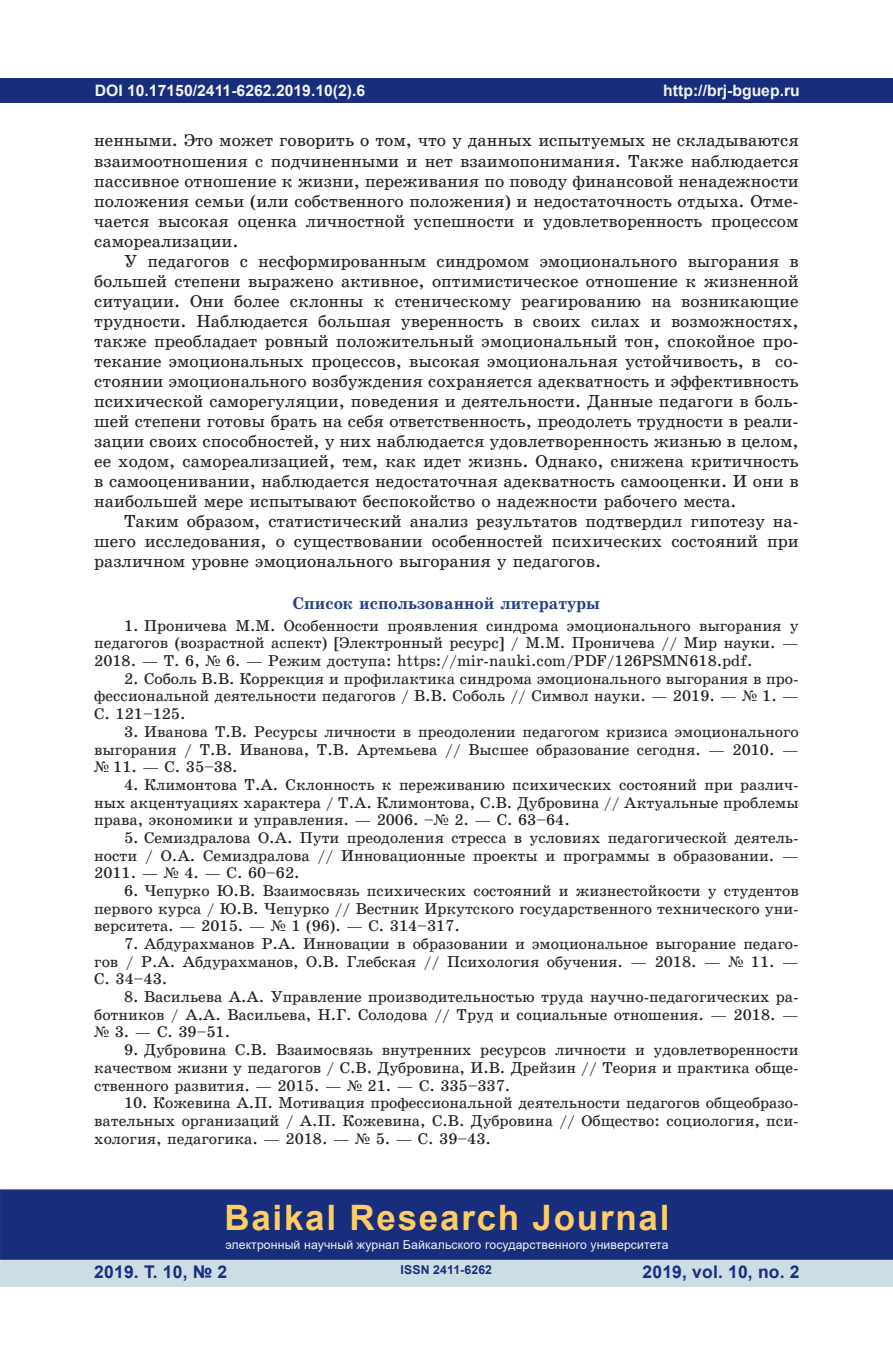
<style>
.page{position:relative;width:893px;height:1360px;background:#fff}
.page>*{position:absolute;margin:0;border:0;box-sizing:border-box;transform-origin:0 0}
.t1{font:700 35px "Arial";letter-spacing:.05em;color:#fecd64}
.Текст{font:17.5px/19.9px "School Book C";color:#231f20;text-align:justify}
.t2{font:700 17.5px "Arial";letter-spacing:.01em;color:#182d7c}
.Подзаголовок1{font:17.15px "School Book C Bold";color:#253f8e}
.Литература{font:15.75px/17.7px "School Book C";color:#231f20;text-align:justify}
.t3{font:700 15.75px "Arial";color:#f2f3f4}
.t4{font:12.25px "Arial";letter-spacing:.01em;color:#f2f3f4}
.t5{font:700 12.25px "Arial";letter-spacing:.01em;color:#182d7c}
.s1{font-family:"Times New Roman"}
</style>
<div class="page">
<div style="left:0;top:78px;width:893px;height:25px;background:#182d7c"></div>
<div style="left:0;top:1258px;width:893px;height:28px;background:#cddde6"></div>
<div style="left:0;top:1189px;width:893px;height:70px;background:#182d7c;border:2px solid #182d7c"></div>
<p class="t3" style="left:95px;top:79px;width:272px">DOI 10.17150/2411-6262.2019.10(2).6</p>
<p class="Текст" style="left:94px;top:131px;width:706px">ненными. Это может говорить о том, что у данных испытуемых не складываются взаимоотношения с подчиненными и нет взаимопонимания. Также наблюдается пассивное отношение к жизни, переживания по поводу финансовой ненадежности положения семьи (или собственного положения) и недостаточность отдыха. Отме&shy;чается высокая оценка личностной успешности и удовлетворенность процессом самореализации.</p>
<p class="Текст" style="left:94px;top:251px;width:706px;text-indent:30px">У педагогов с несформированным синдромом эмоционального выгорания в большей степени выражено активное, оптимистическое отношение к жизненной ситуации. Они более склонны к стеническому реагированию на возникающие трудности. Наблюдается большая уверенность в своих силах и возможностях, также преобладает ровный положительный эмоциональный тон, спокойное про&shy;текание эмоциональных процессов, высокая эмоциональная устойчивость, в со&shy;стоянии эмоционального возбуждения сохраняется адекватность и эффективность психической саморегуляции, поведения и деятельности. Данные педагоги в боль&shy;шей степени готовы брать на себя ответственность, преодолеть трудности в реали&shy;зации своих способностей, у них наблюдается удовлетворенность жизнью в целом, ее ходом, самореализацией, тем, как идет жизнь. Однако, снижена критичность в самооценивании, наблюдается недостаточная адекватность самооценки. И они в наибольшей мере испытывают беспокойство о надежности рабочего места.</p>
<p class="Текст" style="left:94px;top:511px;width:706px;text-indent:30px">Таким образом, статистический анализ результатов подтвердил гипотезу на&shy;шего исследования, о существовании особенностей психических состояний при различном уровне эмоционального выгорания у педагогов.</p>
<p class="Подзаголовок1" style="left:293px;top:594px;width:309px">Список использованной литературы</p>
<p class="Литература" style="left:94px;top:616px;width:706px;text-indent:30px">1. Проничева М.М. Особенности проявления синдрома эмоционального выгорания у педагогов (возрастной аспект) [Электронный ресурс] / М.М. Проничева // Мир науки. — 2018. — Т. 6, <span class="s1">№</span> 6. — Режим доступа: https://mir-nauki.com/PDF/126PSMN618.pdf.</p>
<p class="Литература" style="left:94px;top:669px;width:706px;text-indent:30px">2. Соболь В.В. Коррекция и профилактика синдрома эмоционального выгорания в про&shy;фессиональной деятельности педагогов / В.В. Соболь // Символ науки. — 2019. — <span class="s1">№</span> 1. — С. 121–125.</p>
<p class="Литература" style="left:94px;top:722px;width:706px;text-indent:30px">3. Иванова Т.В. Ресурсы личности в преодолении педагогом кризиса эмоционального выгорания / Т.В. Иванова, Т.В. Артемьева // Высшее образование сегодня. — 2010. — <span class="s1">№</span> 11. — С. 35–38.</p>
<p class="Литература" style="left:94px;top:775px;width:706px;text-indent:30px">4. Климонтова Т.А. Склонность к переживанию психических состояний при различ&shy;ных акцентуациях характера / Т.А. Климонтова, С.В. Дубровина // Актуальные проблемы права, экономики и управления. — 2006. –<span class="s1">№</span> 2. — С. 63–64.</p>
<p class="Литература" style="left:94px;top:828px;width:706px;text-indent:30px">5. Семиздралова О.А. Пути преодоления стресса в условиях педагогической деятель&shy;ности / О.А. Семиздралова // Инновационные проекты и программы в образовании. — 2011. — <span class="s1">№</span> 4. — С. 60–62.</p>
<p class="Литература" style="left:94px;top:882px;width:706px;text-indent:30px">6. Чепурко Ю.В. Взаимосвязь психических состояний и жизнестойкости у студентов первого курса / Ю.В. Чепурко // Вестник Иркутского государственного технического уни&shy;верситета. — 2015. — <span class="s1">№</span> 1 (96). — С. 314–317.</p>
<p class="Литература" style="left:94px;top:935px;width:706px;text-indent:30px">7. Абдурахманов Р.А. Инновации в образовании и эмоциональное выгорание педаго&shy;гов / Р.А. Абдурахманов, О.В. Глебская // Психология обучения. — 2018. — <span class="s1">№</span> 11. — С. 34–43.</p>
<p class="Литература" style="left:94px;top:988px;width:706px;text-indent:30px">8. Васильева А.А. Управление производительностью труда научно-педагогических ра&shy;ботников / А.А. Васильева, Н.Г. Солодова // Труд и социальные отношения. — 2018. — <span class="s1">№</span> 3. — С. 39–51.</p>
<p class="Литература" style="left:94px;top:1041px;width:706px;text-indent:30px">9. Дубровина С.В. Взаимосвязь внутренних ресурсов личности и удовлетворенности качеством жизни у педагогов / С.В. Дубровина, И.В. Дрейзин // Теория и практика обще&shy;ственного развития. — 2015. — <span class="s1">№</span> 21. — С. 335–337.</p>
<p class="Литература" style="left:94px;top:1094px;width:706px;text-indent:30px">10. Кожевина А.П. Мотивация профессиональной деятельности педагогов общеобразо&shy;вательных организаций / А.П. Кожевина, С.В. Дубровина // Общество: социология, пси&shy;хология, педагогика. — 2018. — <span class="s1">№</span> 5. — С. 39–43.</p>
<p class="t3" style="left:663px;top:79px;width:138px">http://brj-bguep.ru</p>
<p class="t3" style="left:357px;top:79px;width:10px">5</p>
<h1 class="t1" style="left:224px;top:1192px;width:447px">Baikal Research Journal</h1>
<p class="t4" style="left:225px;top:1236px;width:445px">электронный научный журнал Байкальского государственного университета</p>
<p class="t2" style="left:94px;top:1259px;width:135px">2019. Т. 10, № 2</p>
<p class="t5" style="left:401px;top:1261px;width:93px">ISSN 2411-6262</p>
<p class="t2" style="left:643px;top:1259px;width:159px">2019, vol. 10, no. 2</p>
</div>
